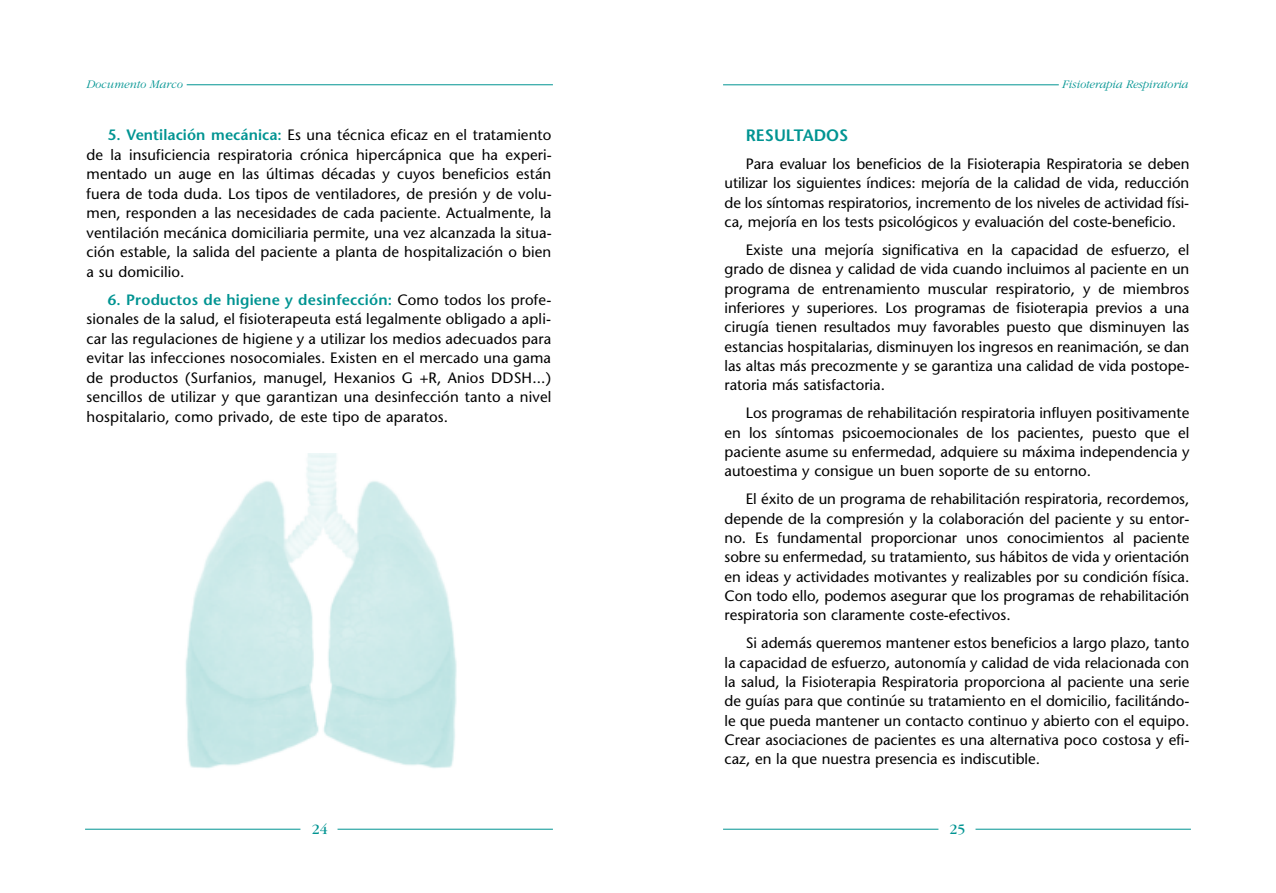
<style>
.page{position:relative;width:1276px;height:893px;background:#fff}
.page>*{position:absolute;margin:0;border:0;box-sizing:border-box;transform-origin:0 0}
.t1{font:600 16.5px "Stone Sans";color:#009492}
.t2{font:15px/19.4px "Stone Sans";color:#000;text-align:justify}
.t3{font:15px "Garamond";color:#009492}
.t4{font:italic 300 12px "Garamond";color:#009492}
.s1{font-weight:600;color:#009492}
</style>
<div class="page">
<img style="left:185px;top:454px;width:272px;height:315px">
<hr style="left:187px;top:85px;width:366px;height:1px;background:#009492">
<hr style="left:337px;top:829px;width:216px;height:1px;background:#009492">
<hr style="left:85px;top:829px;width:215px;height:1px;background:#009492">
<hr style="left:975px;top:829px;width:216px;height:1px;background:#009492">
<hr style="left:723px;top:829px;width:215px;height:1px;background:#009492">
<hr style="left:723px;top:85px;width:335px;height:1px;background:#009492">
<p class="t4" style="left:87px;top:77px;width:98px">Documento Marco</p>
<p class="t4" style="left:1062px;top:77px;width:128px">Fisioterapia Respiratoria</p>
<p class="t2" style="left:87px;top:127px;width:467px;text-indent:21px"><span class="s1">5. Ventilación mecánica:</span> Es una técnica eficaz en el tratamiento de la insuficiencia respiratoria crónica hipercápnica que ha experi&shy;mentado un auge en las últimas décadas y cuyos beneficios están fuera de toda duda. Los tipos de ventiladores, de presión y de volu&shy;men, responden a las necesidades de cada paciente. Actualmente, la ventilación mecánica domiciliaria permite, una vez alcanzada la situa&shy;ción estable, la salida del paciente a planta de hospitalización o bien a su domicilio.</p>
<p class="t2" style="left:87px;top:291px;width:466px;text-indent:21px"><span class="s1">6. Productos de higiene y desinfección:</span> Como todos los profe&shy;sionales de la salud, el fisioterapeuta está legalmente obligado a apli&shy;car las regulaciones de higiene y a utilizar los medios adecuados para evitar las infecciones nosocomiales. Existen en el mercado una gama de productos (Surfanios, manugel, Hexanios G +R, Anios DDSH...) sencillos de utilizar y que garantizan una desinfección tanto a nivel hospitalario, como privado, de este tipo de aparatos.</p>
<p class="t1" style="left:746px;top:129px;width:104px">RESULTADOS</p>
<p class="t2" style="left:724px;top:156px;width:466px;text-indent:21px">Para evaluar los beneficios de la Fisioterapia Respiratoria se deben utilizar los siguientes índices: mejoría de la calidad de vida, reducción de los síntomas respiratorios, incremento de los niveles de actividad físi&shy;ca, mejoría en los tests psicológicos y evaluación del coste-beneficio.</p>
<p class="t2" style="left:724px;top:242px;width:466px;text-indent:21px">Existe una mejoría significativa en la capacidad de esfuerzo, el grado de disnea y calidad de vida cuando incluimos al paciente en un programa de entrenamiento muscular respiratorio, y de miembros inferiores y superiores. Los programas de fisioterapia previos a una cirugía tienen resultados muy favorables puesto que disminuyen las estancias hospitalarias, disminuyen los ingresos en reanimación, se dan las altas más precozmente y se garantiza una calidad de vida postope&shy;ratoria más satisfactoria.</p>
<p class="t2" style="left:724px;top:405px;width:466px;text-indent:21px">Los programas de rehabilitación respiratoria influyen positivamente en los síntomas psicoemocionales de los pacientes, puesto que el paciente asume su enfermedad, adquiere su máxima independencia y autoestima y consigue un buen soporte de su entorno.</p>
<p class="t2" style="left:724px;top:491px;width:466px;text-indent:21px">El éxito de un programa de rehabilitación respiratoria, recordemos, depende de la compresión y la colaboración del paciente y su entor&shy;no. Es fundamental proporcionar unos conocimientos al paciente sobre su enfermedad, su tratamiento, sus hábitos de vida y orientación en ideas y actividades motivantes y realizables por su condición física.<br>Con todo ello, podemos asegurar que los programas de rehabilitación respiratoria son claramente coste-efectivos.</p>
<p class="t2" style="left:724px;top:635px;width:466px;text-indent:21px">Si además queremos mantener estos beneficios a largo plazo, tanto la capacidad de esfuerzo, autonomía y calidad de vida relacionada con la salud, la Fisioterapia Respiratoria proporciona al paciente una serie de guías para que continúe su tratamiento en el domicilio, facilitándo&shy;le que pueda mantener un contacto continuo y abierto con el equipo.<br>Crear asociaciones de pacientes es una alternativa poco costosa y efi&shy;caz, en la que nuestra presencia es indiscutible.</p>
<p class="t3" style="left:312px;top:824px;width:17px">24</p>
<p class="t3" style="left:949px;top:824px;width:17px">25</p>
</div>
